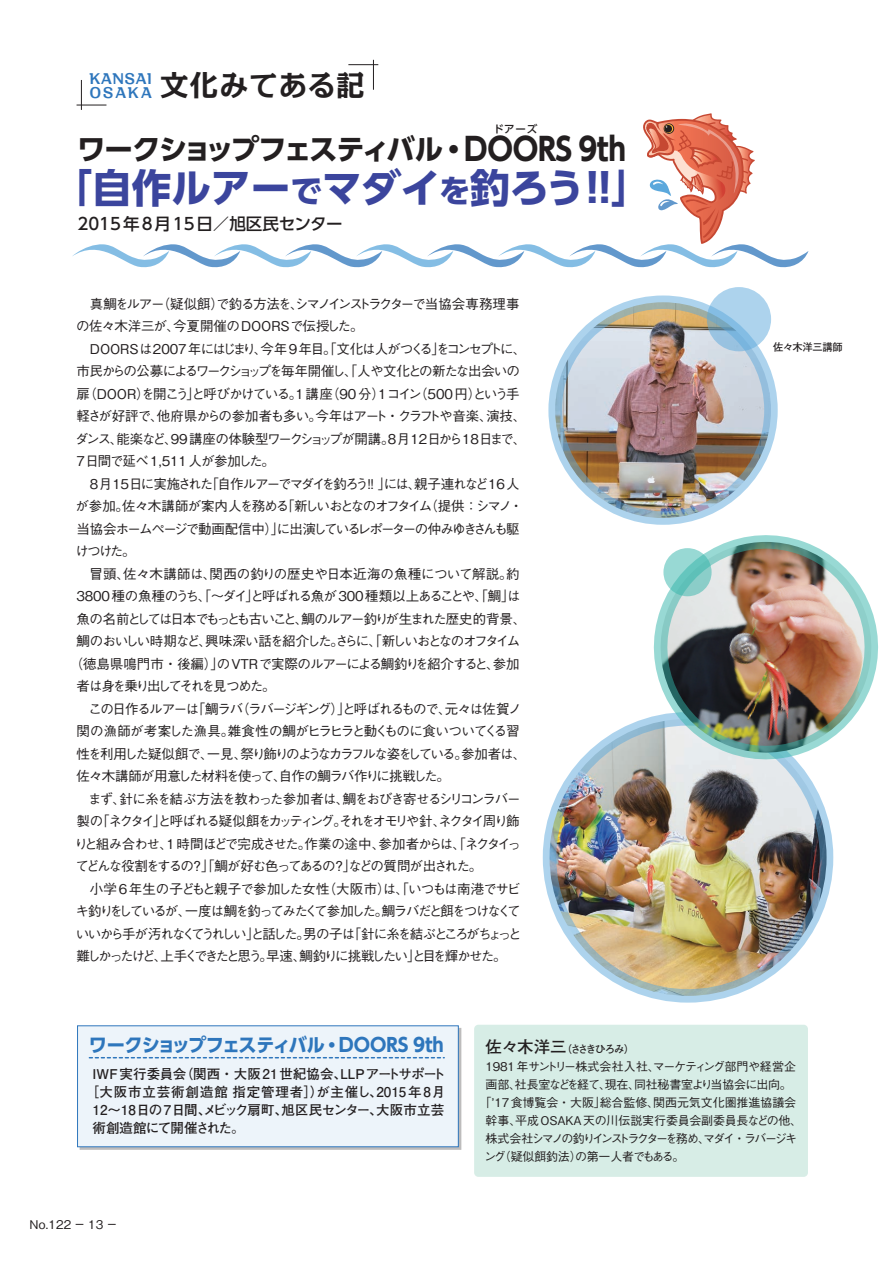
<style>
.page{position:relative;width:893px;height:1263px;background:#fff}
.page>*{position:absolute;margin:0;border:0;box-sizing:border-box;transform-origin:0 0}
.t1{font:700 39.75px "UD Shin Go Pro";letter-spacing:-.005em;color:#3b459d}
.t2{font:700 28.5px "UD Shin Go Pro";letter-spacing:-.1em;color:#231f20}
.t3{font:700 28.5px "Kakumin Pro";letter-spacing:.035em;color:#231f20}
.t4{font:700 18.75px "UD Shin Go Pro";letter-spacing:-.025em;color:#2e76bc}
.t5{font:500 16.5px "UD Shin Go Pro";color:#231f20}
.t6{font:700 14.25px "Kakumin Pro";letter-spacing:.015em;color:#2e76bc}
.t7{font:500 13.5px "Gothic BBB Pro";letter-spacing:-.1em;color:#231f20}
.t8{font:500 13.5px "Gothic BBB Pro";letter-spacing:-.065em;color:#231f20}
.t9{font:500 13.5px "Gothic BBB Pro";letter-spacing:-.13em;color:#231f20}
.t10{font:500 13.5px "Gothic BBB Pro";letter-spacing:-.135em;color:#231f20}
.t11{font:500 13.5px "Gothic BBB Pro";letter-spacing:-.075em;color:#231f20}
.t12{font:500 13.5px "Gothic BBB Pro";letter-spacing:-.05em;color:#231f20}
.t13{font:700 13.5px "Futo Go B101 Pro";color:#231f20}
.t14{font:500 13.5px "Gothic BBB Pro";letter-spacing:-.165em;color:#231f20}
.t15{font:500 13.5px "Gothic BBB Pro";letter-spacing:-.145em;color:#231f20}
.t16{font:500 13.5px "Gothic BBB Pro";letter-spacing:-.175em;color:#231f20}
.t17{font:500 13.5px "Gothic BBB Pro";letter-spacing:-.07em;color:#231f20}
.t18{font:500 13.5px "Gothic BBB Pro";letter-spacing:-.12em;color:#231f20}
.t19{font:500 13.5px "Gothic BBB Pro";letter-spacing:-.035em;color:#231f20}
.t20{font:500 13.5px "Gothic BBB Pro";color:#231f20}
.t21{font:700 13.5px "Futo Go B101 Pro";letter-spacing:.065em;color:#231f20}
.t22{font:500 13.5px "Gothic BBB Pro";letter-spacing:-.01em;color:#231f20}
.t23{font:500 13.5px "Gothic BBB Pro";letter-spacing:-.03em;color:#231f20}
.t24{font:500 13.5px "Gothic BBB Pro";letter-spacing:-.155em;color:#231f20}
.t25{font:700 13.5px "Futo Go B101 Pro";letter-spacing:-.06em;color:#231f20}
.t26{font:500 12px "Gothic BBB Pro";letter-spacing:-.02em;color:#231f20}
.t27{font:500 12px "Gothic BBB Pro";letter-spacing:-.15em;color:#231f20}
.t28{font:700 10.5px "Futo Go B101 Pro";letter-spacing:-.07em;color:#231f20}
.t29{font:700 10.5px "Futo Go B101 Pro";letter-spacing:-.025em;color:#231f20}
.t30{font:500 10.5px "UD Shin Go Pro";color:#231f20}
.s1{font-size:14.25px;color:#2e76bc}
.s2{font-size:31.35px}
.s3{font-size:31.8px}
.s4{font-size:16.5px}
</style>
<div class="page">
<div style="left:474px;top:1025px;width:334px;height:152px;background:#d7ede6;border-radius:4px"></div>
<img style="left:549px;top:719px;width:277px;height:277px;border-radius:139px">
<img style="left:555px;top:302px;width:216px;height:216px;border-radius:108px">
<div style="left:543px;top:712px;width:290px;height:291px;border:14px solid #5ba8dc;border-radius:50%"></div>
<img style="left:647px;top:646px;width:154px;height:120px">
<div style="left:548px;top:295px;width:230px;height:230px;border:14px solid #5ba8dc;border-radius:50%"></div>
<img style="left:654px;top:535px;width:224px;height:224px">
<div style="left:78px;top:1026px;width:380px;height:121px;background:#edf4fa"></div>
<div style="left:77px;top:1025px;width:382px;height:122px;border:1px solid #2e76bc"></div>
<svg style="left:89px;top:1057px;width:355px;height:1px"></svg>
<svg style="left:707px;top:287px;width:64px;height:64px;background:#9ec8e3"></svg>
<svg style="left:663px;top:548px;width:49px;height:48px;background:#84cfc9"></svg>
<hr style="left:81px;top:80px;width:1px;height:30px;background:#231f20">
<svg style="left:77px;top:105px;width:29px;height:1px"></svg>
<hr style="left:373px;top:60px;width:1px;height:30px;background:#231f20">
<hr style="left:348px;top:64px;width:30px;height:1px;background:#231f20">
<svg style="left:72px;top:113px;width:736px;height:154px"></svg>
<p class="t3" style="left:89px;top:63px;width:277px"><span class="s1">OSAKA</span> 文化みてある記</p>
<p class="t6" style="left:89px;top:67px;width:64px">KANSAI</p>
<p class="t30" style="left:493px;top:121px;width:46px">ドアーズ</p>
<p class="t2" style="left:77px;top:126px;width:551px">ワークショップフェスティバル・<span class="s2">DOORS 9th</span></p>
<p class="t1" style="left:52px;top:155px;width:600px">「自作ルアー<span class="s3">で</span>マダイ<span class="s3">を</span>釣ろう!!」</p>
<p class="t5" style="left:78px;top:211px;width:267px">2015年8月15日／旭区民センター</p>
<p class="t7" style="left:77px;top:293px;width:445px">　真鯛をルアー（疑似餌）で釣る方法を、シマノインストラクターで当協会専務理事</p>
<p class="t22" style="left:76px;top:315px;width:289px">の佐々木洋三が、今夏開催のDOORSで伝授した。</p>
<p class="t11" style="left:77px;top:338px;width:451px">　DOORSは2007 年にはじまり、今年 9 年目。「文化は人がつくる」をコンセプトに、</p>
<p class="t7" style="left:77px;top:360px;width:445px">市民からの公募によるワークショップを毎年開催し、「人や文化との新たな出会いの</p>
<p class="t7" style="left:77px;top:383px;width:445px">扉（DOOR）を開こう」と呼びかけている。1 講座（90 分）1コイン（500 円）という手</p>
<p class="t17" style="left:77px;top:405px;width:451px">軽さが好評で、他府県からの参加者も多い。今年はアート・クラフトや音楽、演技、</p>
<p class="t8" style="left:75px;top:428px;width:453px">ダンス、能楽など、99 講座の体験型ワークショップが開講。8月12日から18日まで、</p>
<p class="t23" style="left:77px;top:450px;width:200px">7日間で延べ1,511人が参加した。</p>
<p class="t7" style="left:90px;top:473px;width:431px">8月15日に実施された「自作ルアーでマダイを釣ろう!! 」には、親子連れなど16 人</p>
<p class="t7" style="left:76px;top:495px;width:449px">が参加。佐々木講師が案内人を務める「新しいおとなのオフタイム（提供：シマノ・</p>
<p class="t18" style="left:77px;top:518px;width:445px">当協会ホームページで動画配信中）」に出演しているレポーターの仲みゆきさんも駆</p>
<p class="t7" style="left:75px;top:540px;width:62px">けつけた。</p>
<p class="t20" style="left:77px;top:563px;width:445px">　冒頭、佐々木講師は、関西の釣りの歴史や日本近海の魚種について解説。約</p>
<p class="t8" style="left:77px;top:585px;width:445px">3800 種の魚種のうち、「～ダイ」と呼ばれる魚が 300 種類以上あることや、「鯛」は</p>
<p class="t7" style="left:77px;top:608px;width:451px">魚の名前としては日本でもっとも古いこと、鯛のルアー釣りが生まれた歴史的背景、</p>
<p class="t10" style="left:77px;top:630px;width:445px">鯛のおいしい時期など、興味深い話を紹介した。さらに、「新しいおとなのオフタイム</p>
<p class="t19" style="left:70px;top:653px;width:451px">（徳島県鳴門市・後編）」のVTRで実際のルアーによる鯛釣りを紹介すると、参加</p>
<p class="t24" style="left:77px;top:675px;width:201px">者は身を乗り出してそれを見つめた。</p>
<p class="t7" style="left:89px;top:698px;width:435px">この日作るルアーは「鯛ラバ（ラバージギング）」と呼ばれるもので、元々は佐賀ノ</p>
<p class="t12" style="left:77px;top:720px;width:445px">関の漁師が考案した漁具。雑食性の鯛がヒラヒラと動くものに食いついてくる習</p>
<p class="t9" style="left:77px;top:743px;width:451px">性を利用した疑似餌で、一見、祭り飾りのようなカラフルな姿をしている。参加者は、</p>
<p class="t11" style="left:77px;top:765px;width:375px">佐々木講師が用意した材料を使って、自作の鯛ラバ作りに挑戦した。</p>
<p class="t7" style="left:88px;top:788px;width:434px">まず、針に糸を結ぶ方法を教わった参加者は、鯛をおびき寄せるシリコンラバー</p>
<p class="t14" style="left:77px;top:810px;width:445px">製の「ネクタイ」と呼ばれる疑似餌をカッティング。それをオモリや針、ネクタイ周り飾</p>
<p class="t7" style="left:75px;top:833px;width:448px">りと組み合わせ、1 時間ほどで完成させた。作業の途中、参加者からは、「ネクタイっ</p>
<p class="t10" style="left:75px;top:855px;width:408px">てどんな役割をするの？」「鯛が好む色ってあるの？」などの質問が出された。</p>
<p class="t12" style="left:77px;top:878px;width:446px">　小学 6 年生の子どもと親子で参加した女性（大阪市）は、「いつもは南港でサビ</p>
<p class="t9" style="left:75px;top:900px;width:447px">キ釣りをしているが、一度は鯛を釣ってみたくて参加した。鯛ラバだと餌をつけなくて</p>
<p class="t15" style="left:76px;top:923px;width:447px">いいから手が汚れなくてうれしい」と話した。男の子は「針に糸を結ぶところがちょっと</p>
<p class="t16" style="left:77px;top:945px;width:432px">難しかったけど、上手くできたと思う。早速、鯛釣りに挑戦したい」と目を輝かせた。</p>
<p class="t29" style="left:773px;top:339px;width:71px">佐々木洋三講師</p>
<p class="t4" style="left:89px;top:1030px;width:356px">ワークショップフェスティバル・DOORS 9th</p>
<p class="t13" style="left:93px;top:1063px;width:355px">IWF実行委員会（関西・大阪21世紀協会、LLPアートサポート</p>
<p class="t21" style="left:86px;top:1081px;width:361px">［大阪市立芸術創造館 指定管理者］）が主催し、2015年8月</p>
<p class="t13" style="left:93px;top:1099px;width:353px">12～18日の7日間、メビック扇町、旭区民センター、大阪市立芸</p>
<p class="t25" style="left:93px;top:1117px;width:153px">術創造館にて開催された。</p>
<p class="t26" style="left:30px;top:1215px;width:88px">No.122 一 13 一</p>
<p class="t28" style="left:486px;top:1040px;width:151px"><span class="s4">佐々木洋三</span>（ささきひろみ）</p>
<p class="t26" style="left:486px;top:1057px;width:312px">1981年サントリー株式会社入社、マーケティング部門や経営企</p>
<p class="t26" style="left:486px;top:1075px;width:308px">画部、社長室などを経て、現在、同社秘書室より当協会に出向。</p>
<p class="t26" style="left:480px;top:1093px;width:318px">「’17食博覧会・大阪」総合監修、関西元気文化圏推進協議会</p>
<p class="t26" style="left:486px;top:1111px;width:318px">幹事、平成OSAKA天の川伝説実行委員会副委員長などの他、</p>
<p class="t27" style="left:486px;top:1129px;width:313px">株式会社シマノの釣りインストラクターを務め、マダイ・ラバージキ</p>
<p class="t26" style="left:484px;top:1147px;width:202px">ング（疑似餌釣法）の第一人者でもある。</p>
</div>
